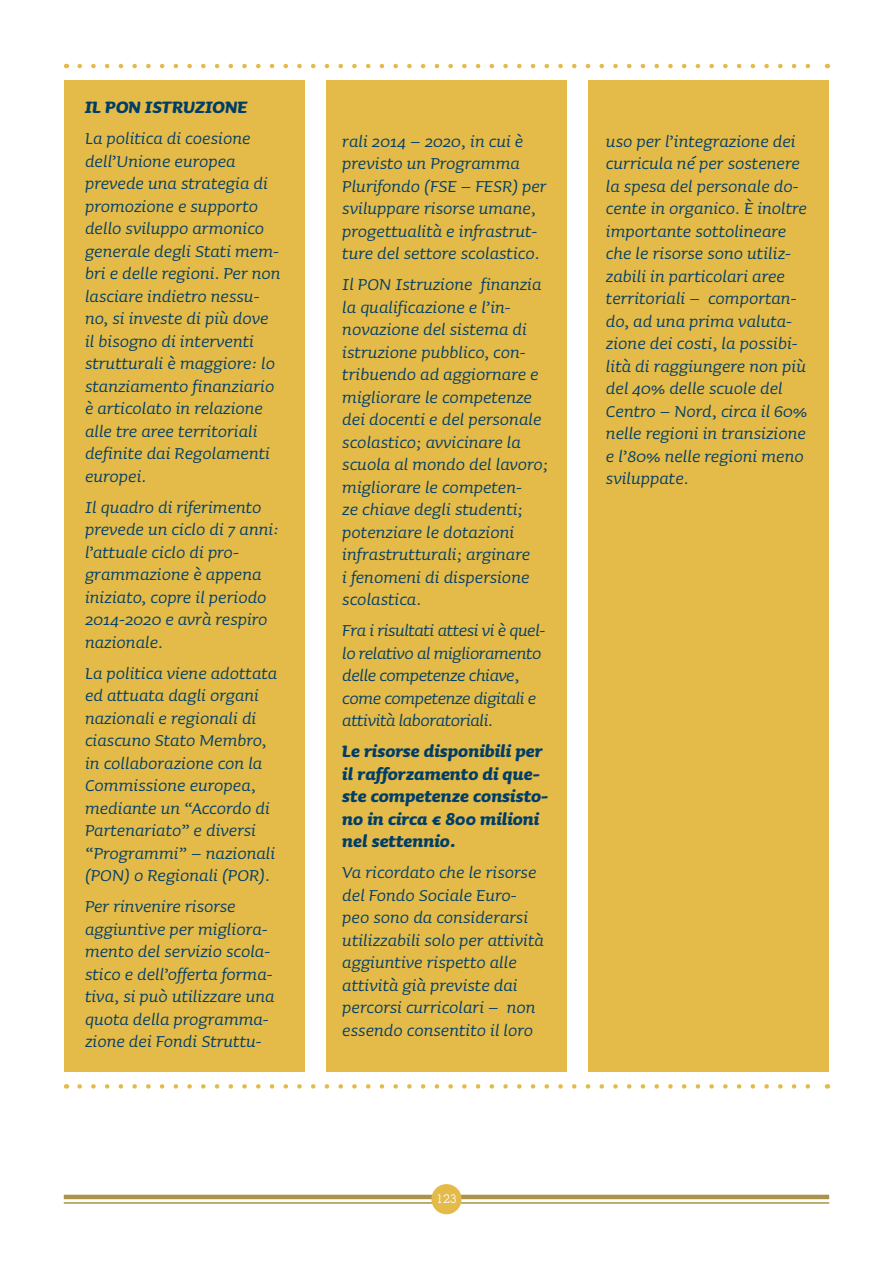
<style>
.page{position:relative;width:893px;height:1263px;background:#fff}
.page>*{position:absolute;margin:0;border:0;box-sizing:border-box;transform-origin:0 0}
.testo_box{font:italic 21px/22.5px "Sauna";color:#003e68}
.testo_box-2{font:italic 21px/22.5px "Sauna";letter-spacing:-.02em;color:#003e68}
.testo_box-3{font:italic 700 21px/22.5px "Sauna";color:#003e68}
.t1{font:12px "Lubalin Graph";color:#fff}
</style>
<div class="page">
<div style="left:64px;top:80px;width:241px;height:991px;background:#e4ba48"></div>
<div style="left:326px;top:80px;width:241px;height:991px;background:#e4ba48"></div>
<div style="left:588px;top:80px;width:241px;height:991px;background:#e4ba48"></div>
<svg style="left:80px;top:64px;width:730px;height:4px"></svg>
<svg style="left:80px;top:1084px;width:730px;height:5px"></svg>
<hr style="left:64px;top:1195px;width:765px;height:4px;background:#aa934b">
<hr style="left:64px;top:1202px;width:765px;height:2px;background:#aa934b">
<div style="left:431px;top:1184px;width:31px;height:30px;background:#e4ba48;border-radius:50%"></div>
<p class="testo_box-3" style="left:85px;top:96px;width:164px">IL PON ISTRUZIONE</p>
<p class="testo_box" style="left:85px;top:127px;width:197px">La politica di coesione dell’Unione europea prevede una strategia di promozione e supporto dello sviluppo armonico generale degli Stati mem&shy;bri e delle regioni. Per non lasciare indietro nessu&shy;no, si investe di più dove il bisogno di interventi strutturali è maggiore: lo stanziamento finanziario è articolato in relazione alle tre aree territoriali definite dai Regolamenti europei.</p>
<p class="testo_box" style="left:85px;top:495px;width:195px">Il quadro di riferimento prevede un ciclo di 7 anni: l’attuale ciclo di pro&shy;grammazione è appena iniziato, copre il periodo<br>2014-2020 e avrà respiro nazionale.</p>
<p class="testo_box" style="left:85px;top:661px;width:194px">La politica viene adottata ed attuata dagli organi nazionali e regionali di ciascuno Stato Membro, in collaborazione con la<br>Commissione europea, mediante un “Accordo di<br>Partenariato” e diversi “Programmi” – nazionali (PON) o Regionali (POR).</p>
<p class="testo_box" style="left:85px;top:895px;width:191px">Per rinvenire risorse aggiuntive per migliora&shy;mento del servizio scola&shy;stico e dell’offerta forma&shy;tiva, si può utilizzare una quota della programma&shy;zione dei Fondi Struttu-</p>
<p class="testo_box" style="left:342px;top:129px;width:206px">rali 2014 – 2020, in cui è previsto un Programma<br>Plurifondo (FSE – FESR) per sviluppare risorse umane, progettualità e infrastrut&shy;ture del settore scolastico.</p>
<p class="testo_box" style="left:342px;top:273px;width:207px">Il PON Istruzione finanzia la qualificazione e l’in&shy;novazione del sistema di istruzione pubblico, con&shy;tribuendo ad aggiornare e migliorare le competenze dei docenti e del personale scolastico; avvicinare la scuola al mondo del lavoro; migliorare le competen-<br>ze chiave degli studenti; potenziare le dotazioni infrastrutturali; arginare<br>i fenomeni di dispersione scolastica.</p>
<p class="testo_box-2" style="left:342px;top:619px;width:205px">Fra i risultati attesi vi è quel&shy;lo relativo al miglioramento delle competenze chiave, come competenze digitali e attività laboratoriali.</p>
<p class="testo_box-3" style="left:342px;top:740px;width:208px">Le risorse disponibili per il rafforzamento di que&shy;ste competenze consisto&shy;no in circa € 800 milioni nel settennio.</p>
<p class="testo_box" style="left:342px;top:861px;width:203px">Va ricordato che le risorse del Fondo Sociale Euro&shy;peo sono da considerarsi utilizzabili solo per attività aggiuntive rispetto alle attività già previste dai percorsi curricolari – non essendo consentito il loro</p>
<p class="testo_box" style="left:606px;top:129px;width:203px">uso per l’integrazione dei curricula né per sostenere la spesa del personale do&shy;cente in organico. È inoltre importante sottolineare che le risorse sono utiliz&shy;zabili in particolari aree territoriali – comportan&shy;do, ad una prima valuta&shy;zione dei costi, la possibi&shy;lità di raggiungere non più del 40% delle scuole del<br>Centro – Nord, circa il 60% nelle regioni in transizione e l’80% nelle regioni meno sviluppate.</p>
<p class="t1" style="left:436px;top:1192px;width:22px">123</p>
</div>
